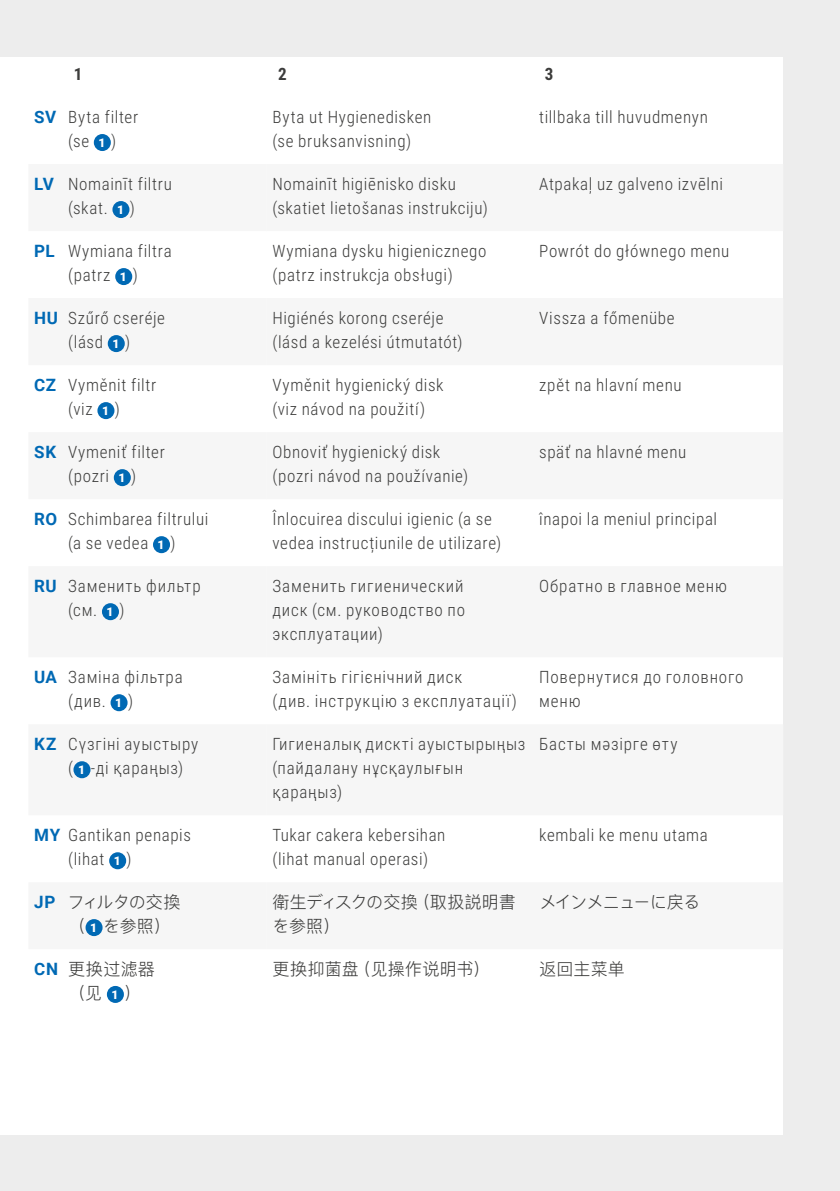
<style>
.page{position:relative;width:840px;height:1191px;background:#fff}
.page>*{position:absolute;margin:0;border:0;box-sizing:border-box;transform-origin:0 0}
.t1{font:300 17px/24px "Roboto Condensed";letter-spacing:.04em;color:#3c3c3b}
.t2{font:300 17px/24px "Ping Fang SC";color:#3c3c3b}
.t3{font:300 17px "Ping Fang SC";letter-spacing:-.06em;color:#3c3c3b}
.t4{font:700 17px "Roboto Condensed";color:#3c3c3b}
.s1{font-family:"Roboto";font-weight:700;color:#0069b4}
.s2{font-family:"Roboto";font-weight:900;font-size:12px;color:#fff}
</style>
<div class="page">
<div style="left:0;top:0;width:839px;height:1191px;background:#ededed"></div>
<div style="left:0;top:57px;width:57px;height:1077px;background:#fff"></div>
<div style="left:57px;top:57px;width:725px;height:1077px;background:#fff"></div>
<div style="left:94px;top:134px;width:17px;height:17px;background:#0069b4;border-radius:50%"></div>
<div style="left:112px;top:201px;width:17px;height:17px;background:#0069b4;border-radius:50%"></div>
<div style="left:115px;top:268px;width:17px;height:17px;background:#0069b4;border-radius:50%"></div>
<div style="left:108px;top:335px;width:17px;height:17px;background:#0069b4;border-radius:50%"></div>
<div style="left:97px;top:402px;width:17px;height:17px;background:#0069b4;border-radius:50%"></div>
<div style="left:114px;top:469px;width:17px;height:17px;background:#0069b4;border-radius:50%"></div>
<div style="left:153px;top:536px;width:17px;height:17px;background:#0069b4;border-radius:50%"></div>
<div style="left:102px;top:603px;width:17px;height:17px;background:#0069b4;border-radius:50%"></div>
<div style="left:110px;top:694px;width:17px;height:17px;background:#0069b4;border-radius:50%"></div>
<div style="left:73px;top:761px;width:17px;height:17px;background:#0069b4;border-radius:50%"></div>
<div style="left:109px;top:852px;width:17px;height:17px;background:#0069b4;border-radius:50%"></div>
<div style="left:85px;top:919px;width:17px;height:17px;background:#0069b4;border-radius:50%"></div>
<div style="left:107px;top:986px;width:17px;height:17px;background:#0069b4;border-radius:50%"></div>
<p class="t4" style="left:74px;top:62px;width:10px">1</p>
<p class="t4" style="left:278px;top:62px;width:10px">2</p>
<p class="t4" style="left:544px;top:62px;width:10px">3</p>
<p class="t1" style="left:68px;top:104px;width:72px;text-indent:-34px"><span class="s1">SV</span> Byta filter (se <span class="s2">1</span> )</p>
<p class="t1" style="left:272px;top:104px;width:160px">Byta ut Hygienedisken (se bruksanvisning)</p>
<p class="t1" style="left:539px;top:104px;width:170px">tillbaka till huvudmenyn</p>
<p class="t1" style="left:34px;top:171px;width:139px;text-align:center"><span class="s1">LV</span> Nomainīt filtru (skat. <span class="s2">1</span> )</p>
<p class="t1" style="left:272px;top:171px;width:217px">Nomainīt higiēnisko disku (skatiet lietošanas instrukciju)</p>
<p class="t1" style="left:539px;top:171px;width:185px">Atpakaļ uz galveno izvēlni</p>
<p class="t1" style="left:34px;top:238px;width:139px;text-align:center"><span class="s1">PL</span> Wymiana filtra (patrz <span class="s2">1</span> )</p>
<p class="t1" style="left:272px;top:238px;width:215px">Wymiana dysku higienicznego (patrz instrukcja obsługi)</p>
<p class="t1" style="left:539px;top:238px;width:192px">Powrót do głównego menu</p>
<p class="t1" style="left:34px;top:305px;width:132px;text-align:center"><span class="s1">HU</span> Szűrő cseréje (lásd <span class="s2">1</span> )</p>
<p class="t1" style="left:272px;top:305px;width:192px">Higiénés korong cseréje (lásd a kezelési útmutatót)</p>
<p class="t1" style="left:539px;top:305px;width:137px">Vissza a főmenübe</p>
<p class="t1" style="left:34px;top:372px;width:124px;text-align:center"><span class="s1">CZ</span> Vyměnit filtr (viz <span class="s2">1</span> )</p>
<p class="t1" style="left:272px;top:372px;width:173px">Vyměnit hygienický disk (viz návod na použití)</p>
<p class="t1" style="left:539px;top:372px;width:144px">zpět na hlavní menu</p>
<p class="t1" style="left:34px;top:439px;width:132px;text-align:center"><span class="s1">SK</span> Vymeniť filter (pozri <span class="s2">1</span> )</p>
<p class="t1" style="left:272px;top:439px;width:197px">Obnoviť hygienický disk (pozri návod na používanie)</p>
<p class="t1" style="left:539px;top:439px;width:149px">späť na hlavné menu</p>
<p class="t1" style="left:34px;top:506px;width:176px;text-align:center"><span class="s1">RO</span> Schimbarea filtrului (a se vedea <span class="s2">1</span> )</p>
<p class="t1" style="left:272px;top:506px;width:230px">Înlocuirea discului igienic (a se vedea instrucțiunile de utilizare)</p>
<p class="t1" style="left:539px;top:506px;width:179px">înapoi la meniul principal</p>
<p class="t1" style="left:68px;top:573px;width:134px;text-indent:-34px"><span class="s1">RU</span> Заменить фильтр (см. <span class="s2">1</span> )</p>
<p class="t1" style="left:272px;top:573px;width:194px;text-align:justify">Заменить гигиенический диск (см. руководство по эксплуатации)</p>
<p class="t1" style="left:539px;top:573px;width:189px">Обратно в главное меню</p>
<p class="t1" style="left:68px;top:664px;width:116px;text-indent:-34px"><span class="s1">UA</span> Заміна фільтра (див. <span class="s2">1</span> )</p>
<p class="t1" style="left:272px;top:664px;width:246px">Замініть гігієнічний диск<br>(див. інструкцію з експлуатації)</p>
<p class="t1" style="left:539px;top:664px;width:206px">Повернутися до головного меню</p>
<p class="t1" style="left:68px;top:731px;width:131px;text-indent:-34px"><span class="s1">KZ</span> Сүзгіні ауыстыру ( <span class="s2">1</span> -ді қараңыз)</p>
<p class="t1" style="left:272px;top:731px;width:254px">Гигиеналық дискті ауыстырыңыз (пайдалану нұсқаулығын қараңыз)</p>
<p class="t1" style="left:539px;top:731px;width:140px">Басты мәзірге өту</p>
<p class="t1" style="left:68px;top:822px;width:124px;text-indent:-34px"><span class="s1">MY</span> Gantikan penapis (lihat <span class="s2">1</span> )</p>
<p class="t1" style="left:272px;top:822px;width:174px">Tukar cakera kebersihan (lihat manual operasi)</p>
<p class="t1" style="left:539px;top:822px;width:170px">kembali ke menu utama</p>
<p class="t2" style="left:68px;top:889px;width:114px;text-indent:-34px"><span class="s1">JP</span> フィルタの交換（ <span class="s2">1</span> を参照）</p>
<p class="t2" style="left:272px;top:889px;width:245px">衛生ディスクの交換（取扱説明書を参照）</p>
<p class="t3" style="left:539px;top:891px;width:162px">メインメニューに戻る</p>
<p class="t2" style="left:68px;top:956px;width:88px;text-indent:-34px"><span class="s1">CN</span> 更换过滤器（见 <span class="s2">1</span>）</p>
<p class="t2" style="left:272px;top:956px;width:219px">更换抑菌盘（见操作说明书）</p>
<p class="t2" style="left:539px;top:956px;width:87px">返回主菜单</p>
</div>
